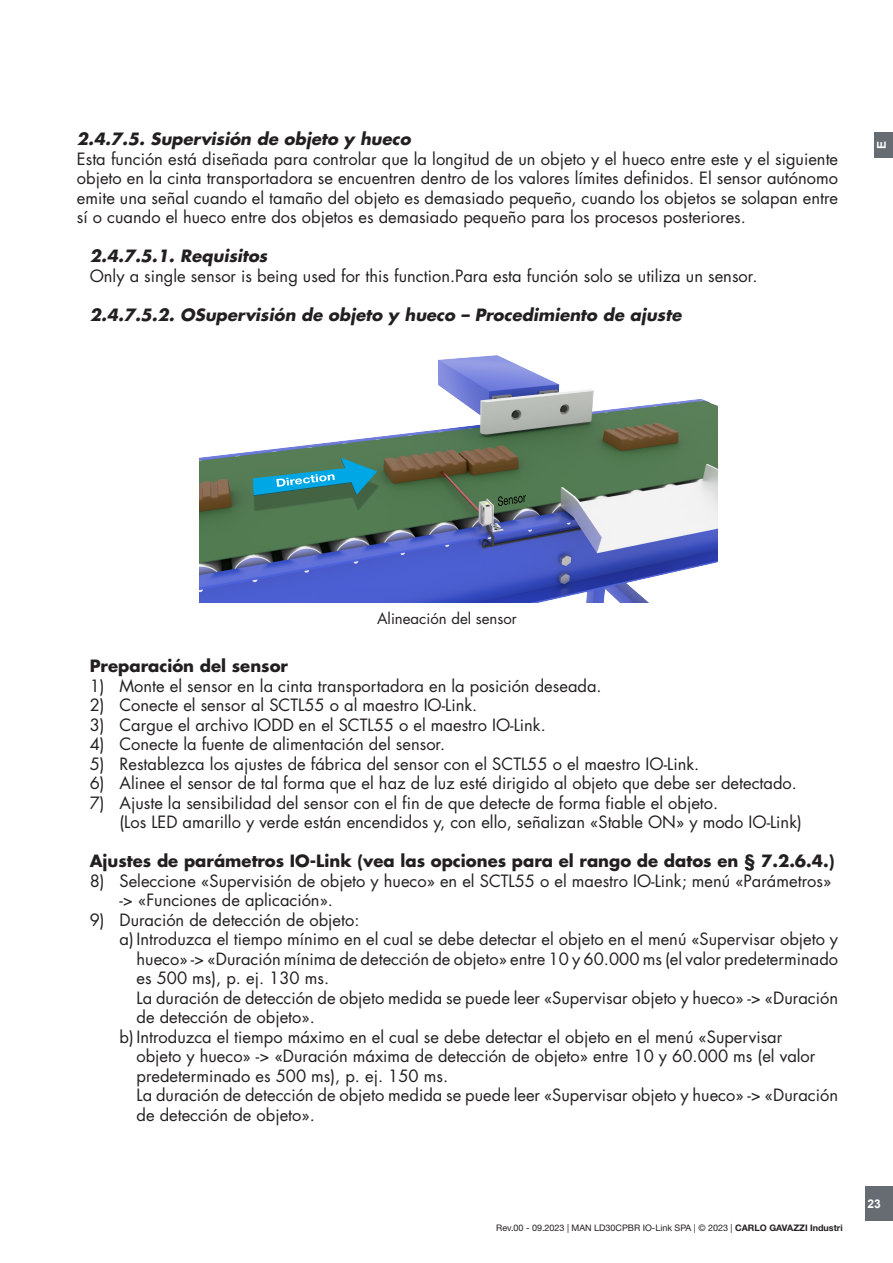
<style>
.page{position:relative;width:893px;height:1263px;background:#fff}
.page>*{position:absolute;margin:0;border:0;box-sizing:border-box;transform-origin:0 0}
.t1{font:16.5px/19.5px "Futura Std";color:#231f20}
.t2{font:700 16.5px "Futura Std";color:#231f20}
.Underafsnit_2{font:italic 700 16.5px "Futura Std";color:#231f20}
.Underafsnit{font:italic 700 16.5px "Futura Std";color:#231f20}
.Underafsnit_TOC{font:15px "Futura Std";color:#231f20}
.t3{font:700 12px "Arial";color:#fff}
.t4{font:9px "Helvetica Neue LT Std";color:#231f20}
.s1{font-weight:700}
</style>
<div class="page">
<div style="left:865px;top:1186px;width:28px;height:34px;background:#676c72"></div>
<div style="left:874px;top:132px;width:19px;height:25px;background:#676c72"></div>
<img style="left:199px;top:355px;width:519px;height:247px">
<svg style="left:498px;top:495px;width:28px;height:11px"></svg>
<img style="left:252px;top:470px;width:128px;height:42px">
<svg style="left:253px;top:458px;width:124px;height:38px;background:#368d92"></svg>
<p class="Underafsnit" style="left:77px;top:128px;width:335px">2.4.7.5. Supervisión de objeto y hueco</p>
<p class="t3" style="left:873px;top:149px;width:10px;rotate:-90deg">E</p>
<p class="t1" style="left:77px;top:149px;width:763px;text-align:justify">Esta función está diseñada para controlar que la longitud de un objeto y el hueco entre este y el siguiente objeto en la cinta transportadora se encuentren dentro de los valores límites definidos. El sensor autónomo emite una señal cuando el tamaño del objeto es demasiado pequeño, cuando los objetos se solapan entre sí o cuando el hueco entre dos objetos es demasiado pequeño para los procesos posteriores.</p>
<p class="Underafsnit_2" style="left:90px;top:245px;width:179px">2.4.7.5.1. Requisitos</p>
<p class="t1" style="left:90px;top:266px;width:669px">Only a single sensor is being used for this function.Para esta función solo se utiliza un sensor.</p>
<p class="Underafsnit_2" style="left:90px;top:304px;width:593px">2.4.7.5.2. OSupervisión de objeto y hueco – Procedimiento de ajuste</p>
<p class="Underafsnit_TOC" style="left:377px;top:609px;width:141px">Alineación del sensor</p>
<p class="t2" style="left:90px;top:655px;width:200px">Preparación del sensor</p>
<p class="t1" style="left:90px;top:676px;width:513px">1) Monte el sensor en la cinta transportadora en la posición deseada.</p>
<p class="t1" style="left:90px;top:695px;width:389px">2) Conecte el sensor al SCTL55 o al maestro IO-Link.</p>
<p class="t1" style="left:90px;top:715px;width:457px">3) Cargue el archivo IODD en el SCTL55 o el maestro IO-Link.</p>
<p class="t1" style="left:90px;top:734px;width:357px">4) Conecte la fuente de alimentación del sensor.</p>
<p class="t1" style="left:90px;top:754px;width:611px">5) Restablezca los ajustes de fábrica del sensor con el SCTL55 o el maestro IO-Link.</p>
<p class="t1" style="left:90px;top:773px;width:709px">6) Alinee el sensor de tal forma que el haz de luz esté dirigido al objeto que debe ser detectado.</p>
<p class="t1" style="left:90px;top:793px;width:630px">7) Ajuste la sensibilidad del sensor con el fin de que detecte de forma fiable el objeto.</p>
<p class="t1" style="left:119px;top:812px;width:684px">(Los LED amarillo y verde están encendidos y, con ello, señalizan «Stable ON» y modo IO-Link)</p>
<p class="t2" style="left:90px;top:850px;width:746px">Ajustes de parámetros IO-Link (vea las opciones para el rango de datos en § 7.2.6.4.)</p>
<p class="t1" style="left:119px;top:871px;width:713px;text-indent:-30px">8) Seleccione «Supervisión de objeto y hueco» en el SCTL55 o el maestro IO-Link; menú «Parámetros» -&gt; «Funciones de aplicación».</p>
<p class="t1" style="left:90px;top:910px;width:271px">9) Duración de detección de objeto:</p>
<p class="t1" style="left:136px;top:929px;width:703px;text-align:justify;text-indent:-17px">a) Introduzca el tiempo mínimo en el cual se debe detectar el objeto en el menú «Supervisar objeto y hueco» -&gt; «Duración mínima de detección de objeto» entre 10 y 60.000 ms (el valor predeterminado es 500 ms), p. ej. 130 ms.</p>
<p class="t1" style="left:136px;top:988px;width:703px">La duración de detección de objeto medida se puede leer «Supervisar objeto y hueco» -&gt; «Duración de detección de objeto».</p>
<p class="t1" style="left:136px;top:1027px;width:680px;text-indent:-17px">b) Introduzca el tiempo máximo en el cual se debe detectar el objeto en el menú «Supervisar objeto y hueco» -&gt; «Duración máxima de detección de objeto» entre 10 y 60.000 ms (el valor predeterminado es 500 ms), p. ej. 150 ms.</p>
<p class="t1" style="left:136px;top:1085px;width:703px">La duración de detección de objeto medida se puede leer «Supervisar objeto y hueco» -&gt; «Duración de detección de objeto».</p>
<p class="t4" style="left:496px;top:1223px;width:348px">Rev.00 - 09.2023 | MAN LD30CPBR IO-Link SPA | © 2023 | <span class="s1">CARLO GAVAZZI Industri</span></p>
<p class="t3" style="left:867px;top:1195px;width:15px">23</p>
</div>
